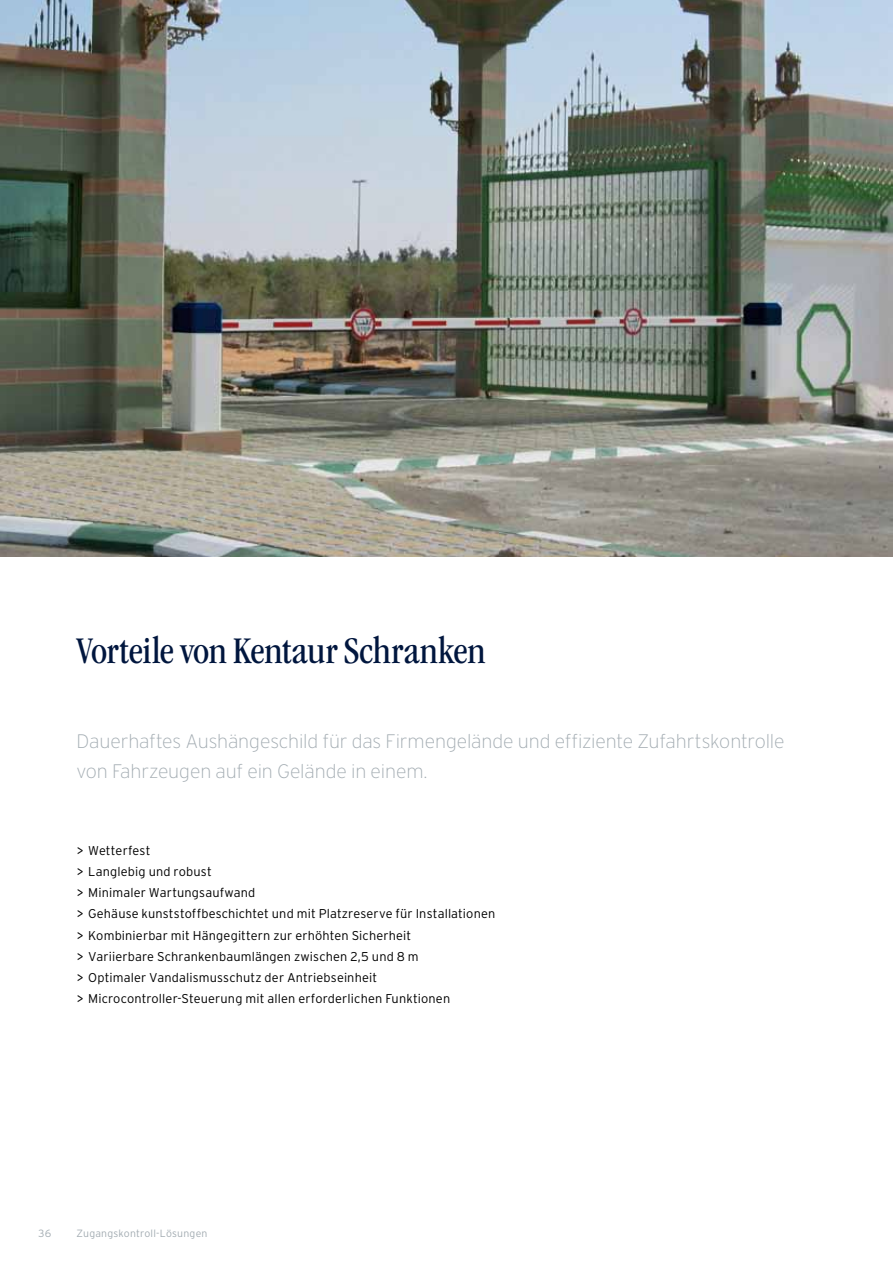
<style>
.page{position:relative;width:893px;height:1263px;background:#fff}
.page>*{position:absolute;margin:0;border:0;box-sizing:border-box;transform-origin:0 0}
.t1{font:condensed 39px "ITC Garamond Std";letter-spacing:-.01em;color:#00163e}
.t2{font:200 19.5px/29.2px "Interstate";letter-spacing:-.01em;color:#a3acb2}
.t3{font:300 12.75px/21.3px "Interstate";letter-spacing:.01em;color:#000;scale:1.5 1}
.t4{font:300 10.5px "Interstate";letter-spacing:.02em;color:#a3acb2}
.t5{font:300 10.5px "Interstate Tab";color:#a3acb2}
</style>
<div class="page">
<img style="left:0;top:0;width:893px;height:557px">
<h1 class="t1" style="left:77px;top:629px;width:411px">Vorteile von Kentaur Schranken</h1>
<h2 class="t2" style="left:77px;top:727px;width:710px">Dauerhaftes Aushängeschild für das Firmengelände und effiziente Zufahrtskontrolle von Fahrzeugen auf ein Gelände in einem.</h2>
<p class="t3" style="left:77px;top:839px;width:281px">&gt; Wetterfest<br>&gt; Langlebig und robust<br>&gt; Minimaler Wartungsaufwand<br>&gt; Gehäuse kunststoffbeschichtet und mit Platzreserve für Installationen &gt; Kombinierbar mit Hängegittern zur erhöhten Sicherheit<br>&gt; Variierbare Schrankenbaumlängen zwischen 2,5 und 8 m<br>&gt; Optimaler Vandalismusschutz der Antriebseinheit<br>&gt; Microcontroller-Steuerung mit allen erforderlichen Funktionen</p>
<p class="t5" style="left:38px;top:1227px;width:15px">36</p>
<p class="t4" style="left:77px;top:1227px;width:132px">Zugangskontroll-Lösungen</p>
</div>
